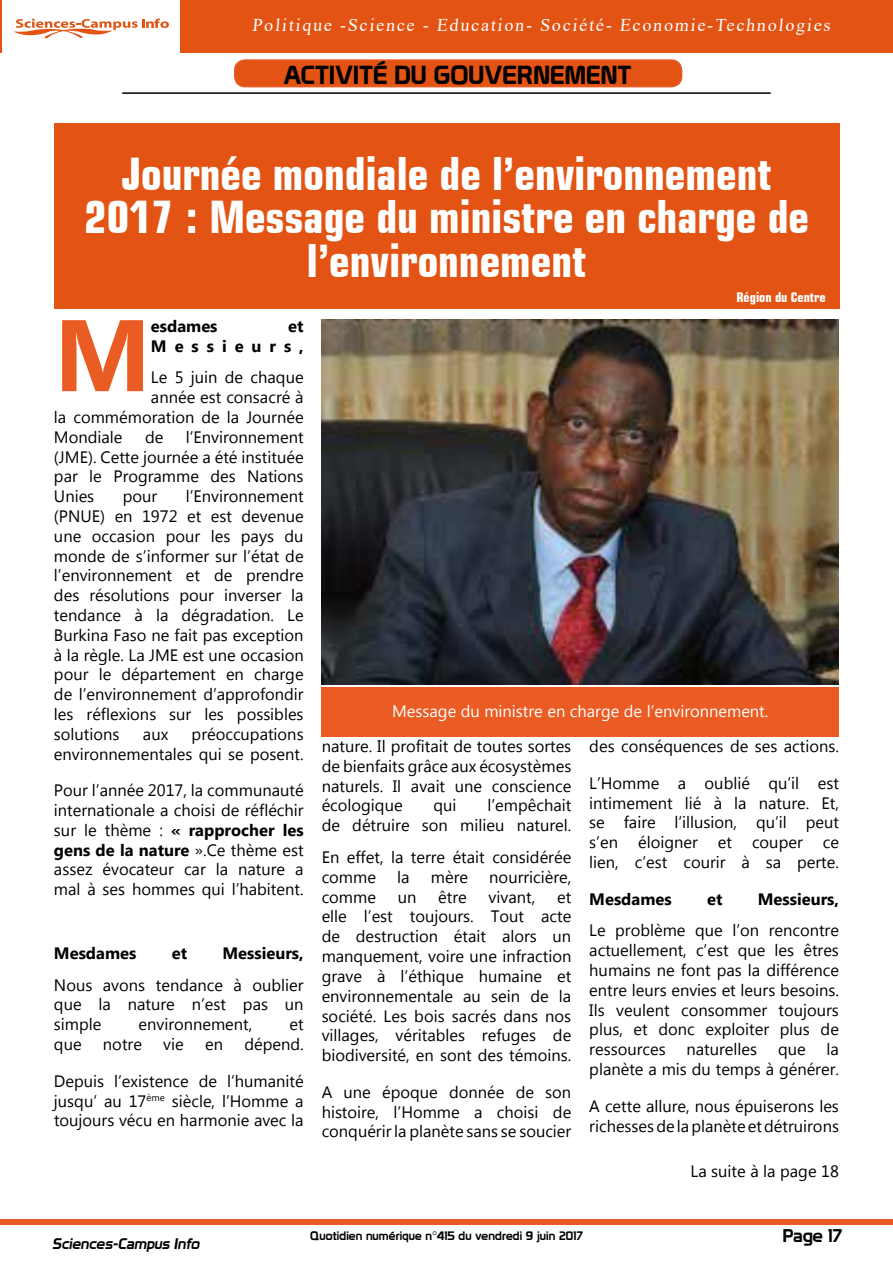
<style>
.page{position:relative;width:893px;height:1263px;background:#fff}
.page>*{position:absolute;margin:0;border:0;box-sizing:border-box;transform-origin:0 0}
.t1{font:700 101.4px "Myanmar Text";color:#ea5c24}
.t2{font:700 condensed 45px/43.5px "Square 721 BT";color:#fff;text-align:center}
.t3{font:25.5px "Prototype";color:#000}
.t4{font:18px "Times New Roman";color:#fff}
.t5{font:18px "Prototype";color:#000}
.t6{font:16.5px/19.8px "Myanmar Text";color:#000;text-align:justify}
.t7{font:700 16.5px "Myanmar Text";color:#000}
.t8{font:16.5px "Myanmar Text";color:#fff}
.t9{font:700 16.5px/19.8px "Myanmar Text";letter-spacing:.48em;color:#000;text-align:right}
.t10{font:italic 15px "Prototype";color:#000}
.t11{font:700 condensed 13.5px "Square 721 BT";color:#fff}
.t12{font:12px "Prototype";letter-spacing:.01em;color:#000}
.s1{font-weight:700}
</style>
<div class="page">
<div style="left:0;top:1219px;width:893px;height:6px;background:#ea5c24"></div>
<hr style="left:0;top:0;width:1px;height:53px;background:#e35414">
<svg style="left:14px;top:19px;width:155px;height:19px"></svg>
<div style="left:181px;top:0;width:712px;height:53px;background:#e35414"></div>
<hr style="left:122px;top:92px;width:649px;height:2px;background:#000">
<div style="left:235px;top:60px;width:447px;height:27px;background:#e35414;border-radius:10px"></div>
<div style="left:234px;top:59px;width:448px;height:28px;border:2px solid #ea5c24;border-radius:10px"></div>
<div style="left:54px;top:123px;width:785px;height:186px;background:#e35414"></div>
<img style="left:322px;top:320px;width:517px;height:365px">
<div style="left:322px;top:687px;width:517px;height:50px;background:#ea5c24"></div>
<p class="t4" style="left:252px;top:12px;width:582px">Politique -Science - Education- Société- Economie-Technologies</p>
<h3 class="t3" style="left:283px;top:59px;width:350px">ACTIVITÉ DU GOUVERNEMENT</h3>
<h2 class="t2" style="left:84px;top:152px;width:726px">Journée mondiale de l’environnement<br>2017 : Message du ministre en charge de l’environnement</h2>
<p class="t11" style="left:736px;top:289px;width:91px">Région du Centre</p>
<h1 class="t1" style="left:54px;top:297px;width:98px">M</h1>
<p class="t7" style="left:151px;top:316px;width:68px">esdames</p>
<p class="t9" style="left:151px;top:316px;width:154px">et<br>Messieurs,</p>
<p class="t6" style="left:151px;top:368px;width:154px">Le 5 juin de chaque</p>
<p class="t6" style="left:151px;top:388px;width:154px">année est consacré à</p>
<p class="t6" style="left:54px;top:407px;width:251px">la commémoration de la Journée</p>
<p class="t6" style="left:54px;top:427px;width:70px">Mondiale</p>
<p class="t6" style="left:145px;top:427px;width:20px">de</p>
<p class="t6" style="left:54px;top:427px;width:251px;text-indent:132px">l’Environnement (JME). Cette journée a été instituée par le Programme des Nations Unies</p>
<p class="t6" style="left:54px;top:487px;width:251px;text-indent:132px">l’Environnement (PNUE) en 1972 et est devenue une occasion pour les pays du monde de s’informer sur l’état de l’environnement et de prendre des résolutions pour inverser la tendance à la dégradation. Le Burkina Faso ne fait pas exception à la règle. La JME est une occasion pour le département en charge de l’environnement d’approfondir les réflexions sur les possibles solutions</p>
<p class="t6" style="left:123px;top:487px;width:36px">pour</p>
<p class="t8" style="left:392px;top:702px;width:378px">Message du ministre en charge de l’environnement.</p>
<p class="t6" style="left:54px;top:724px;width:251px;text-align:right">préoccupations environnementales qui se posent.</p>
<p class="t6" style="left:54px;top:781px;width:251px">Pour l’année 2017, la communauté internationale a choisi de réfléchir sur le thème : <span class="s1">« rapprocher les gens de la nature</span> ».Ce thème est assez évocateur car la nature a mal à ses hommes qui l’habitent.</p>
<p class="t6" style="left:143px;top:724px;width:27px">aux</p>
<p class="t6" style="left:589px;top:736px;width:251px">des conséquences de ses actions.</p>
<p class="t6" style="left:589px;top:773px;width:251px">L’Homme a oublié qu’il est intimement lié à la nature. Et, se faire l’illusion, qu’il peut s’en éloigner et couper ce lien, c’est courir à sa perte.</p>
<p class="t7" style="left:589px;top:889px;width:84px">Mesdames</p>
<p class="t7" style="left:707px;top:889px;width:17px">et</p>
<p class="t7" style="left:758px;top:889px;width:83px">Messieurs,</p>
<p class="t6" style="left:589px;top:921px;width:251px">Le problème que l’on rencontre actuellement, c’est que les êtres humains ne font pas la différence entre leurs envies et leurs besoins.<br>Ils veulent consommer toujours plus, et donc exploiter plus de ressources</p>
<p class="t6" style="left:322px;top:736px;width:251px">nature. Il profitait de toutes sortes de bienfaits grâce aux écosystèmes naturels. Il avait une conscience écologique</p>
<p class="t6" style="left:322px;top:796px;width:251px;text-align:right">l’empêchait<br>de détruire son milieu naturel.</p>
<p class="t6" style="left:322px;top:847px;width:251px">En effet, la terre était considérée comme</p>
<p class="t6" style="left:433px;top:796px;width:25px">qui</p>
<p class="t6" style="left:397px;top:867px;width:14px">la</p>
<p class="t6" style="left:431px;top:867px;width:39px">mère</p>
<p class="t6" style="left:489px;top:867px;width:84px">nourricière,</p>
<p class="t6" style="left:322px;top:887px;width:56px">comme</p>
<p class="t6" style="left:398px;top:887px;width:20px">un</p>
<p class="t6" style="left:438px;top:887px;width:30px">être</p>
<p class="t6" style="left:489px;top:887px;width:48px">vivant,</p>
<p class="t6" style="left:322px;top:887px;width:251px;text-indent:235px">et elle l’est toujours. Tout acte de destruction était alors un manquement, voire une infraction grave à l’éthique humaine et environnementale au sein de la société. Les bois sacrés dans nos villages, véritables refuges de biodiversité, en sont des témoins.</p>
<p class="t6" style="left:322px;top:1082px;width:251px">A une époque donnée de son histoire, l’Homme a choisi de conquérir la planète sans se soucier</p>
<p class="t7" style="left:54px;top:943px;width:84px">Mesdames</p>
<p class="t7" style="left:172px;top:943px;width:17px">et</p>
<p class="t7" style="left:222px;top:943px;width:83px">Messieurs,</p>
<p class="t6" style="left:54px;top:975px;width:251px">Nous avons tendance à oublier que la nature n’est pas un simple</p>
<p class="t6" style="left:139px;top:1015px;width:115px">environnement,</p>
<p class="t6" style="left:289px;top:1015px;width:16px">et</p>
<p class="t6" style="left:54px;top:1034px;width:29px">que</p>
<p class="t6" style="left:103px;top:1034px;width:40px">notre</p>
<p class="t6" style="left:163px;top:1034px;width:22px">vie</p>
<p class="t6" style="left:205px;top:1034px;width:19px">en</p>
<p class="t6" style="left:244px;top:1034px;width:61px">dépend.</p>
<p class="t6" style="left:54px;top:1071px;width:251px">Depuis l’existence de l’humanité jusqu’ au 17<sup>ème</sup> siècle, l’Homme a toujours vécu en harmonie avec la</p>
<p class="t6" style="left:589px;top:1040px;width:251px;text-align:right">la<br>planète a mis du temps à générer.</p>
<p class="t6" style="left:589px;top:1096px;width:251px">A cette allure, nous épuiserons les richesses de la planète et détruirons</p>
<p class="t6" style="left:686px;top:1040px;width:72px">naturelles</p>
<p class="t6" style="left:778px;top:1040px;width:29px">que</p>
<p class="t6" style="left:691px;top:1161px;width:150px">La suite à la page 18</p>
<p class="t10" style="left:52px;top:1234px;width:152px">Sciences-Campus Info</p>
<p class="t5" style="left:783px;top:1225px;width:61px">Page 17</p>
<p class="t12" style="left:310px;top:1228px;width:274px">Quotidien numérique n°415 du vendredi 9 juin 2017</p>
</div>
